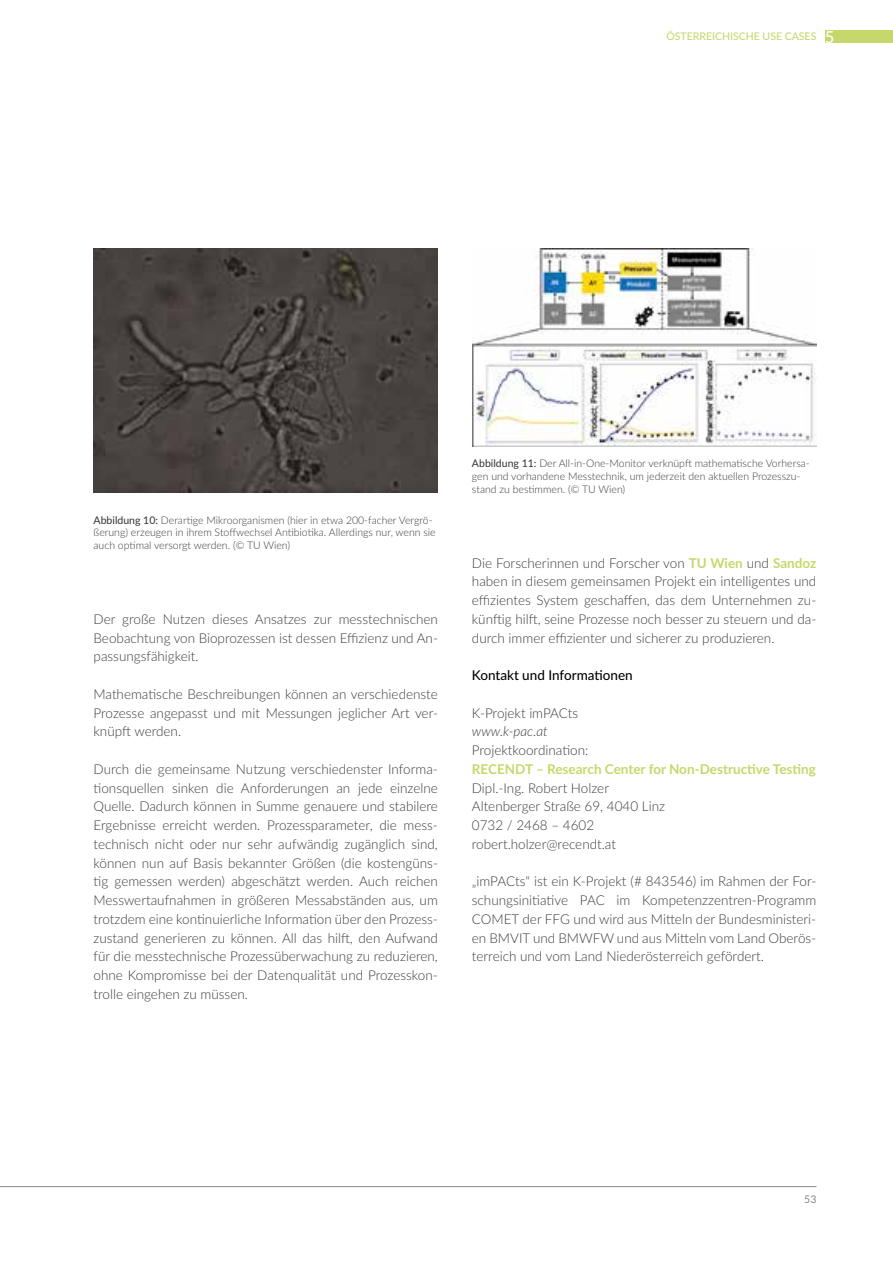
<style>
.page{position:relative;width:893px;height:1263px;background:#fff}
.page>*{position:absolute;margin:0;border:0;box-sizing:border-box;transform-origin:0 0}
.t1{font:300 13.5px/18.8px "Lato";color:#3c3c3b;text-align:justify}
.t2{font:700 13.5px "Lato";color:#c6d86b}
.t3{font:500 13.5px "Lato";color:#000}
.t4{font:italic 300 13.5px "Lato";color:#3c3c3b}
.t5{font:300 10.5px/12.6px "Lato";color:#3c3c3b}
.t6{font:500 10.5px "Lato";color:#c6d86b}
.t7{font:10.5px "Lato";color:#878786}
.s1{font-size:16.5px;color:#fff}
.s2{font-weight:500}
.s3{font-weight:700;color:#c6d86b}
</style>
<div class="page">
<div style="left:825px;top:30px;width:68px;height:13px;background:#c6d86b"></div>
<hr style="left:0;top:1186px;width:816px;height:1px;background:#878786">
<img style="left:94px;top:249px;width:344px;height:244px">
<img style="left:472px;top:249px;width:344px;height:198px">
<p class="t6" style="left:666px;top:31px;width:169px">ÖSTERREICHISCHE USE CASES <span class="s1">5</span></p>
<p class="t5" style="left:94px;top:513px;width:344px"><span class="s2">Abbildung 10:</span> Derartige Mikroorganismen (hier in etwa 200-facher Vergrö&shy;ßerung) erzeugen in ihrem Stoffwechsel Antibiotika. Allerdings nur, wenn sie auch optimal versorgt werden. (© TU Wien)</p>
<p class="t1" style="left:94px;top:609px;width:346px">Der große Nutzen dieses Ansatzes zur messtechnischen Beobachtung von Bioprozessen ist dessen Effizienz und An&shy;passungsfähigkeit.</p>
<p class="t1" style="left:94px;top:684px;width:346px">Mathematische Beschreibungen können an verschiedenste Prozesse angepasst und mit Messungen jeglicher Art ver&shy;knüpft werden.</p>
<p class="t1" style="left:93px;top:759px;width:346px">Durch die gemeinsame Nutzung verschiedenster Informa&shy;tionsquellen sinken die Anforderungen an jede einzelne Quelle. Dadurch können in Summe genauere und stabilere Ergebnisse erreicht werden. Prozessparameter, die mess&shy;technisch nicht oder nur sehr aufwändig zugänglich sind, können nun auf Basis bekannter Größen (die kostengüns&shy;tig gemessen werden) abgeschätzt werden. Auch reichen Messwertaufnahmen in größeren Messabständen aus, um trotzdem eine kontinuierliche Information über den Prozess&shy;zustand generieren zu können. All das hilft, den Aufwand für die messtechnische Prozessüberwachung zu reduzieren, ohne Kompromisse bei der Datenqualität und Prozesskon&shy;trolle eingehen zu müssen.</p>
<p class="t5" style="left:472px;top:457px;width:339px"><span class="s2">Abbildung 11:</span> Der All-in-One-Monitor verknüpft mathematische Vorhersa&shy;gen und vorhandene Messtechnik, um jederzeit den aktuellen Prozesszu&shy;stand zu bestimmen. (© TU Wien)</p>
<p class="t1" style="left:472px;top:553px;width:346px">Die Forscherinnen und Forscher von <span class="s3">TU Wien</span> und <span class="s3">Sandoz </span>haben in diesem gemeinsamen Projekt ein intelligentes und effizientes System geschaffen, das dem Unternehmen zu&shy;künftig hilft, seine Prozesse noch besser zu steuern und da&shy;durch immer effizienter und sicherer zu produzieren.</p>
<p class="t3" style="left:472px;top:665px;width:162px">Kontakt und Informationen</p>
<p class="t1" style="left:472px;top:703px;width:108px">K-Projekt imPACts</p>
<p class="t4" style="left:472px;top:727px;width:77px">www.k-pac.at</p>
<p class="t1" style="left:472px;top:740px;width:118px">Projektkoordination:</p>
<p class="t2" style="left:472px;top:759px;width:346px">RECENDT – Research Center for Non-Destructive Testing</p>
<p class="t1" style="left:472px;top:778px;width:195px;text-align:left">Dipl.-Ing. Robert Holzer<br>Altenberger Straße 69, 4040 Linz<br>0732 / 2468 – 4602 robert.holzer@recendt.at</p>
<p class="t1" style="left:472px;top:872px;width:346px">„imPACts“ ist ein K-Projekt (# 843546) im Rahmen der For&shy;schungsinitiative PAC im Kompetenzzentren-Programm COMET der FFG und wird aus Mitteln der Bundesministeri&shy;en BMVIT und BMWFW und aus Mitteln vom Land Oberös&shy;terreich und vom Land Niederösterreich gefördert.</p>
<p class="t7" style="left:804px;top:1193px;width:14px">53</p>
</div>
